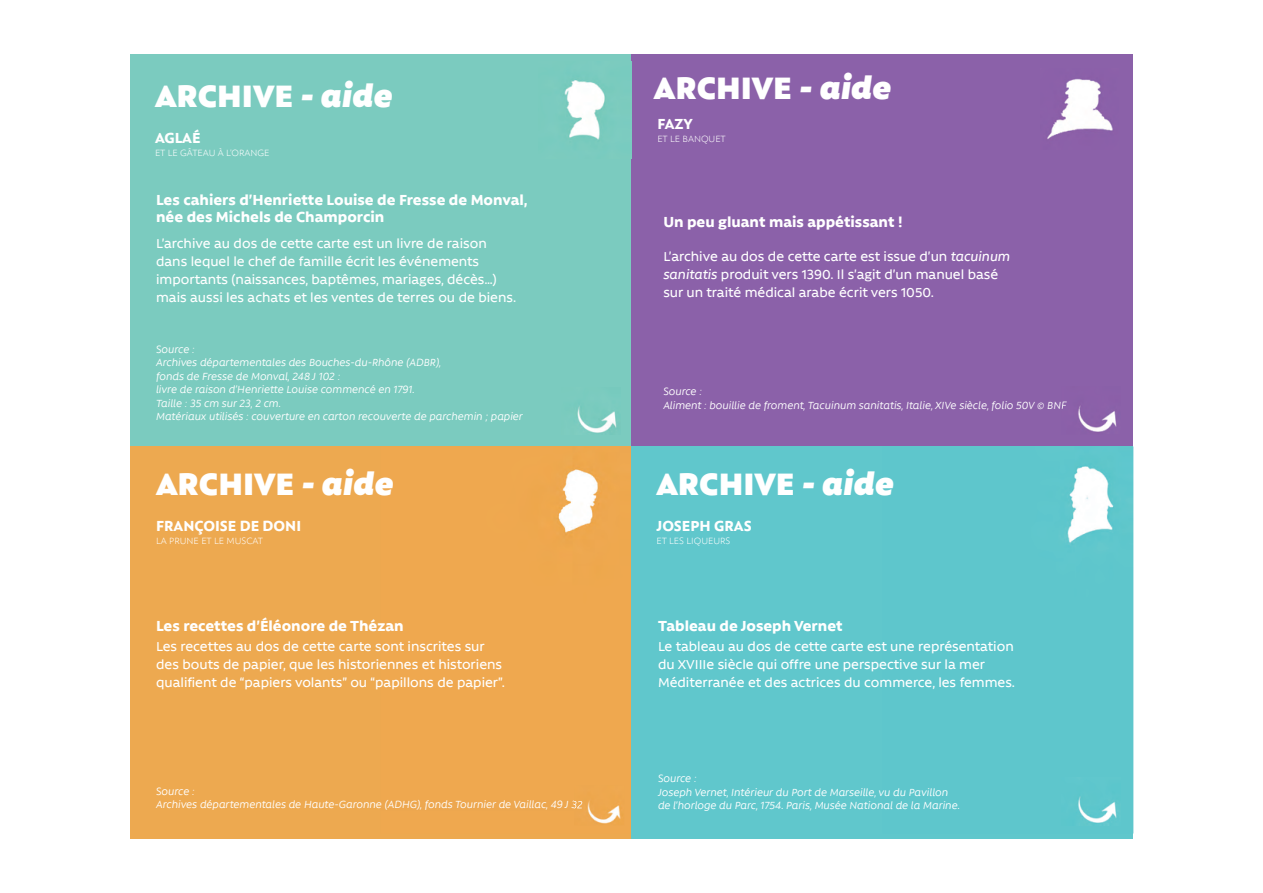
<style>
.page{position:relative;width:1263px;height:893px;background:#fff}
.page>*{position:absolute;margin:0;border:0;box-sizing:border-box;transform-origin:0 0}
.t1{font:900 36px "Rawson";color:#fff}
.t2{font:800 16.5px/16.5px "Rawson";color:#fff}
.t3{font:500 15px/18px "Rawson";color:#fff}
.t4{font:italic 12px/13.5px "Rawson";color:#fff}
.t5{font:300 10.5px "Rawson";color:#fff}
.s1{font-style:italic}
</style>
<div class="page">
<div style="left:130px;top:54px;width:501px;height:392px;background:#7bcbbf"></div>
<div style="left:631px;top:54px;width:502px;height:392px;background:#8b61a9"></div>
<div style="left:130px;top:446px;width:501px;height:393px;background:#eda950"></div>
<img style="left:558px;top:469px;width:40px;height:66px">
<div style="left:631px;top:446px;width:502px;height:393px;background:#60c7cc"></div>
<img style="left:1067px;top:466px;width:47px;height:78px">
<img style="left:564px;top:79px;width:41px;height:61px">
<img style="left:1047px;top:78px;width:66px;height:61px">
<img style="left:577px;top:406px;width:40px;height:27px">
<img style="left:1078px;top:406px;width:39px;height:26px">
<svg style="left:1061px;top:401px;width:6px;height:8px"></svg>
<img style="left:582px;top:801px;width:39px;height:23px">
<svg style="left:574px;top:801px;width:8px;height:8px"></svg>
<img style="left:1078px;top:796px;width:39px;height:27px">
<h1 class="t1" style="left:155px;top:75px;width:239px">ARCHIVE <span class="s1">- aide</span></h1>
<p class="t2" style="left:155px;top:129px;width:47px">AGLAÉ</p>
<p class="t5" style="left:155px;top:147px;width:116px">ET LE GÂTEAU À L’ORANGE</p>
<p class="t2" style="left:156px;top:192px;width:373px">Les cahiers d’Henriette Louise de Fresse de Monval, née des Michels de Champorcin</p>
<p class="t3" style="left:156px;top:234px;width:362px">L’archive au dos de cette carte est un livre de raison dans lequel le chef de famille écrit les événements importants (naissances, baptêmes, mariages, décès…) mais aussi les achats et les ventes de terres ou de biens.</p>
<p class="t4" style="left:156px;top:342px;width:368px">Source :<br>Archives départementales des Bouches-du-Rhône (ADBR),<br>fonds de Fresse de Monval, 248 J 102 :<br>livre de raison d’Henriette Louise commencé en 1791.<br>Taille : 35 cm sur 23, 2 cm.<br>Matériaux utilisés : couverture en carton recouverte de parchemin ; papier</p>
<h1 class="t1" style="left:156px;top:462px;width:239px">ARCHIVE <span class="s1">- aide</span></h1>
<p class="t2" style="left:156px;top:517px;width:147px">FRANÇOISE DE DONI</p>
<p class="t5" style="left:156px;top:535px;width:109px">LA PRUNE ET LE MUSCAT</p>
<p class="t2" style="left:156px;top:617px;width:249px">Les recettes d’Éléonore de Thézan</p>
<p class="t3" style="left:156px;top:637px;width:350px">Les recettes au dos de cette carte sont inscrites sur des bouts de papier, que les historiennes et historiens qualifient de “papiers volants” ou “papillons de papier”.</p>
<p class="t4" style="left:156px;top:784px;width:428px">Source :<br>Archives départementales de Haute-Garonne (ADHG), fonds Tournier de Vaillac, 49 J 32</p>
<h1 class="t1" style="left:654px;top:67px;width:239px">ARCHIVE <span class="s1">- aide</span></h1>
<p class="t2" style="left:657px;top:115px;width:37px">FAZY</p>
<p class="t5" style="left:657px;top:133px;width:70px">ET LE BANQUET</p>
<p class="t2" style="left:663px;top:214px;width:241px">Un peu gluant mais appétissant !</p>
<p class="t3" style="left:663px;top:247px;width:348px">L’archive au dos de cette carte est issue d’un <span class="s1">tacuinum sanitatis</span> produit vers 1390. Il s’agit d’un manuel basé sur un traité médical arabe écrit vers 1050.</p>
<p class="t4" style="left:663px;top:385px;width:405px">Source :<br>Aliment : bouillie de froment, Tacuinum sanitatis, Italie, XIVe siècle, folio 50V © BNF</p>
<h1 class="t1" style="left:656px;top:462px;width:239px">ARCHIVE <span class="s1">- aide</span></h1>
<p class="t2" style="left:656px;top:517px;width:97px">JOSEPH GRAS</p>
<p class="t5" style="left:656px;top:535px;width:75px">ET LES LIQUEURS</p>
<p class="t2" style="left:658px;top:617px;width:186px">Tableau de Joseph Vernet</p>
<p class="t3" style="left:658px;top:637px;width:358px">Le tableau au dos de cette carte est une représentation du XVIIIe siècle qui offre une perspective sur la mer<br>Méditerranée et des actrices du commerce, les femmes.</p>
<p class="t4" style="left:658px;top:772px;width:303px">Source :<br>Joseph Vernet, Intérieur du Port de Marseille, vu du Pavillon de l’horloge du Parc, 1754. Paris, Musée National de la Marine.</p>
</div>
